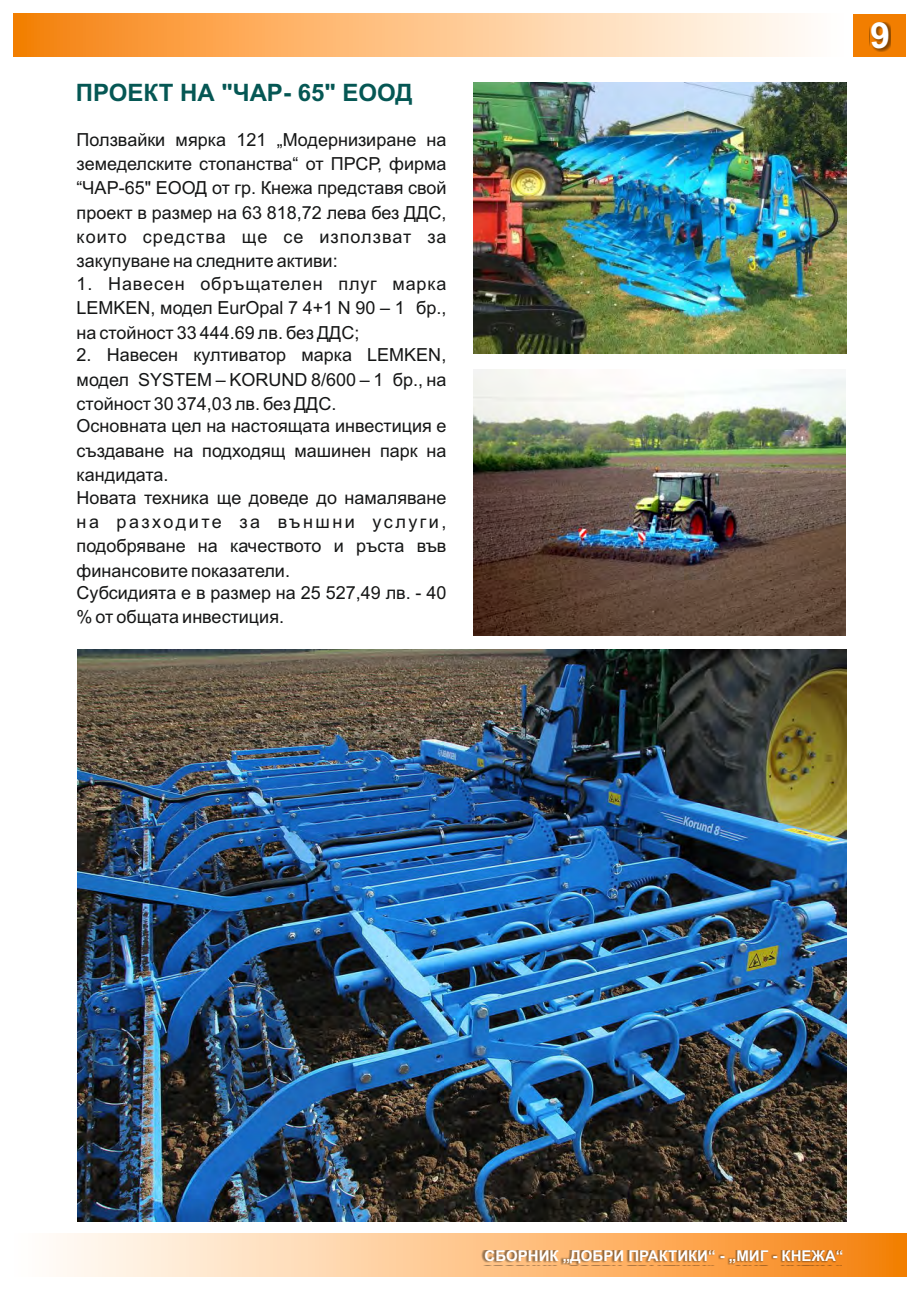
<style>
.page{position:relative;width:920px;height:1290px;background:#fff}
.page>*{position:absolute;margin:0;border:0;box-sizing:border-box;transform-origin:0 0}
.t1{font:700 36px "Arial";color:#fff}
.t2{font:700 24px "Arial";color:#055754}
.t3{font:18px/24.3px "Arial";color:#151616;text-align:justify}
.t4{font:700 15px "Arial";color:#fff}
</style>
<div class="page">
<div style="left:14px;top:14px;width:829px;height:43px;background:linear-gradient(to right,#f98511,#fff)"></div>
<div style="left:854px;top:14px;width:52px;height:43px;background:#f27e00"></div>
<div style="left:870px;top:23px;width:21px;height:29px;background:#151616;opacity:.49"></div>
<img style="left:77px;top:649px;width:769px;height:572px">
<img style="left:474px;top:82px;width:372px;height:272px">
<img style="left:473px;top:369px;width:372px;height:267px">
<svg style="left:56px;top:1233px;width:850px;height:43px;background:#fcc58d"></svg>
<div style="left:481px;top:1250px;width:360px;height:15px;background:#151616;opacity:.49"></div>
<h2 class="t2" style="left:76px;top:83px;width:338px">ПРОЕКТ НА "ЧАР- 65" ЕООД</h2>
<p class="t3" style="left:77px;top:129px;width:371px">Ползвайки мярка 121 „Модернизиране на земеделските стопанства“ от ПРСР, фирма “ЧАР-65" ЕООД от гр. Кнежа представя свой проект в размер на 63 818,72 лева без ДДС, които средства ще се използват за закупуване на следните активи:</p>
<p class="t3" style="left:77px;top:273px;width:371px">1. Навесен обръщателен плуг марка LEMKEN, модел EurOpal 7 4+1 N 90 – 1 бр., на стойност 33 444.69 лв. без ДДС;</p>
<p class="t3" style="left:77px;top:344px;width:371px">2. Навесен култиватор марка LEMKEN, модел SYSTEM – KORUND 8/600 – 1 бр., на стойност 30 374,03 лв. без ДДС.</p>
<p class="t3" style="left:77px;top:416px;width:371px">Основната цел на настоящата инвестиция е създаване на подходящ машинен парк на кандидата.</p>
<p class="t3" style="left:77px;top:487px;width:371px">Новата техника ще доведе до намаляване на разходите за външни услуги, подобряване на качеството и ръста във финансовите показатели.</p>
<p class="t3" style="left:77px;top:582px;width:371px">Субсидията е в размер на 25 527,49 лв. - 40 % от общата инвестиция.</p>
<h1 class="t1" style="left:870px;top:22px;width:22px">9</h1>
<p class="t4" style="left:485px;top:1250px;width:360px">СБОРНИК „ДОБРИ ПРАКТИКИ“ - „МИГ - КНЕЖА“</p>
</div>
